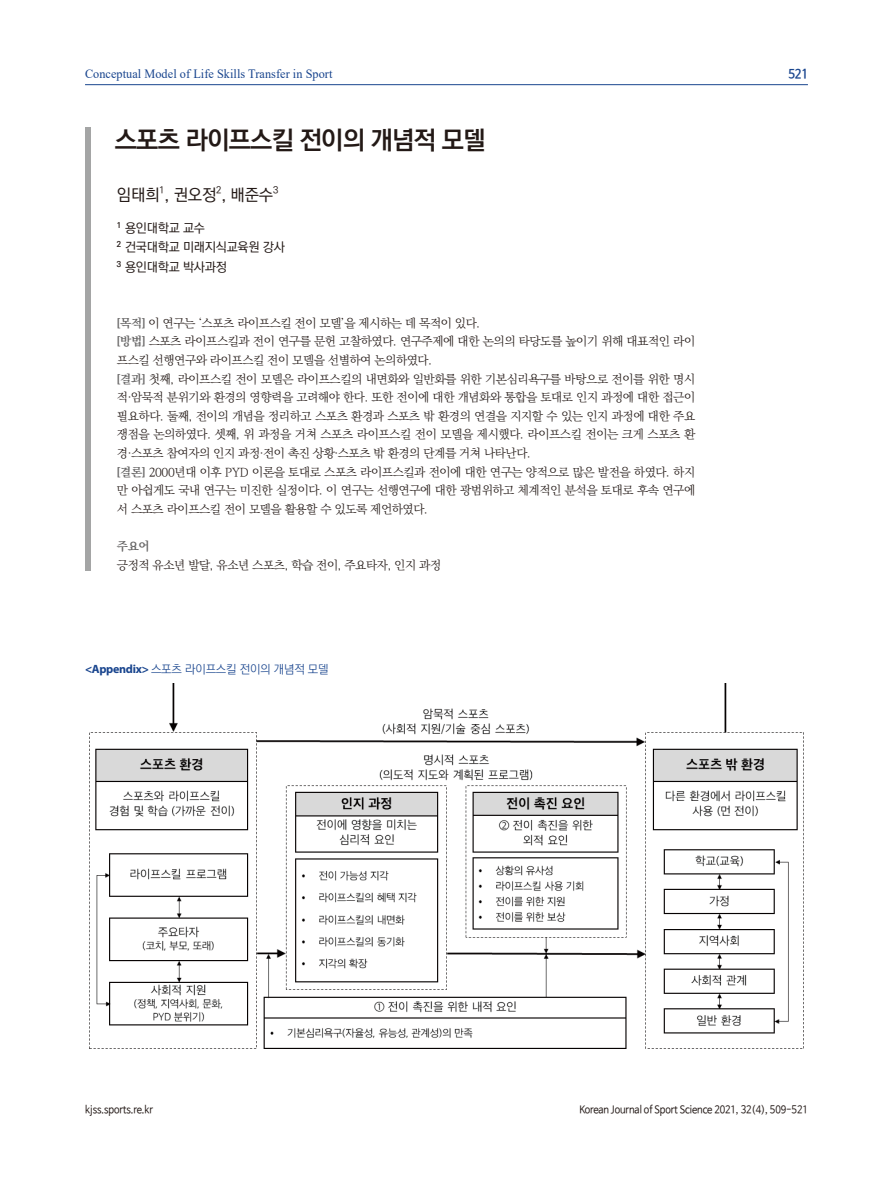
<style>
.page{position:relative;width:893px;height:1178px;background:#fff}
.page>*{position:absolute;margin:0;border:0;box-sizing:border-box;transform-origin:0 0}
.t1{font:700 25.5px "Ko Pub World Dotum";letter-spacing:-.03em;color:#231916}
.t2{font:500 16.5px "Ko Pub World Dotum";letter-spacing:-.015em;color:#231916}
.t3{font:12.75px "Times New Roman";letter-spacing:.005em;color:#19458e;scale:.96 1}
.t4{font:500 12.75px/19.5px "Ko Pub World Dotum";letter-spacing:-.015em;color:#231916}
.t5{font:700 12.6px "Nanum Barun Gothic";color:#19458e;scale:.9 1}
.t6{font:12px/18.6px "Ko Pub World Batang PL";letter-spacing:-.035em;color:#231916}
.t7{font:300 12px "Ko Pub World Dotum";letter-spacing:-.015em;color:#19458e}
.t8{font:12px "Ko Pub World Batang PB";color:#666565}
.t9{font:10.5px "Nanum Barun Gothic";letter-spacing:-.01em;color:#231916;scale:.9 1}
.t10{font:500 9.6px "Ko Pub World Dotum";color:#231916}
.s1{font-size:15px}
.s2{font-family:"Ko Pub World Batang PB";color:#666565}
.s3{font-family:"Myriad Pro";font-weight:700}
</style>
<div class="page">
<hr style="left:85px;top:84px;width:723px;height:1px;background:#19458e">
<div style="left:85px;top:128px;width:6px;height:443px;background:#a4a5a5"></div>
<img style="left:89px;top:684px;width:714px;height:364px">
<p class="t3" style="left:85px;top:65px;width:259px">Conceptual Model of Life Skills Transfer in Sport</p>
<h1 class="t1" style="left:115px;top:122px;width:372px">스포츠 라이프스킬 전이의 개념적 모델</h1>
<p class="t10" style="left:159px;top:183px;width:7px">1</p>
<p class="t10" style="left:216px;top:183px;width:7px">2</p>
<p class="t10" style="left:273px;top:183px;width:7px">3</p>
<p class="t4" style="left:117px;top:219px;width:170px"><span class="s1">¹</span> 용인대학교 교수<br><span class="s1">²</span> 건국대학교 미래지식교육원 강사<br><span class="s1">³</span> 용인대학교 박사과정</p>
<h2 class="t2" style="left:117px;top:184px;width:158px">임태희 , 권오정 , 배준수</h2>
<p class="t6" style="left:117px;top:314px;width:580px"><span class="s2">[목적]</span> 이 연구는 ‘스포츠 라이프스킬 전이 모델’을 제시하는 데 목적이 있다.<br><span class="s2">[방법]</span> 스포츠 라이프스킬과 전이 연구를 문헌 고찰하였다. 연구주제에 대한 논의의 타당도를 높이기 위해 대표적인 라이 프스킬 선행연구와 라이프스킬 전이 모델을 선별하여 논의하였다.<br><span class="s2">[결과]</span> 첫째, 라이프스킬 전이 모델은 라이프스킬의 내면화와 일반화를 위한 기본심리욕구를 바탕으로 전이를 위한 명시 적·암묵적 분위기와 환경의 영향력을 고려해야 한다. 또한 전이에 대한 개념화와 통합을 토대로 인지 과정에 대한 접근이 필요하다. 둘째, 전이의 개념을 정리하고 스포츠 환경과 스포츠 밖 환경의 연결을 지지할 수 있는 인지 과정에 대한 주요 쟁점을 논의하였다. 셋째, 위 과정을 거쳐 스포츠 라이프스킬 전이 모델을 제시했다. 라이프스킬 전이는 크게 스포츠 환 경·스포츠 참여자의 인지 과정·전이 촉진 상황·스포츠 밖 환경의 단계를 거쳐 나타난다.<br><span class="s2">[결론]</span> 2000년대 이후 PYD 이론을 토대로 스포츠 라이프스킬과 전이에 대한 연구는 양적으로 많은 발전을 하였다. 하지 만 아쉽게도 국내 연구는 미진한 실정이다. 이 연구는 선행연구에 대한 광범위하고 체계적인 분석을 토대로 후속 연구에 서 스포츠 라이프스킬 전이 모델을 활용할 수 있도록 제언하였다.</p>
<p class="t8" style="left:117px;top:538px;width:34px">주요어</p>
<p class="t6" style="left:117px;top:556px;width:326px">긍정적 유소년 발달, 유소년 스포츠, 학습 전이, 주요타자, 인지 과정</p>
<p class="t7" style="left:85px;top:661px;width:245px"><span class="s3">&lt;Appendix&gt;</span> 스포츠 라이프스킬 전이의 개념적 모델</p>
<p class="t5" style="left:788px;top:68px;width:23px">521</p>
<p class="t9" style="left:85px;top:1104px;width:77px">kjss.sports.re.kr</p>
<p class="t9" style="left:579px;top:1104px;width:255px">Korean Journal of Sport Science 2021, 32(4), 509-521</p>
</div>
